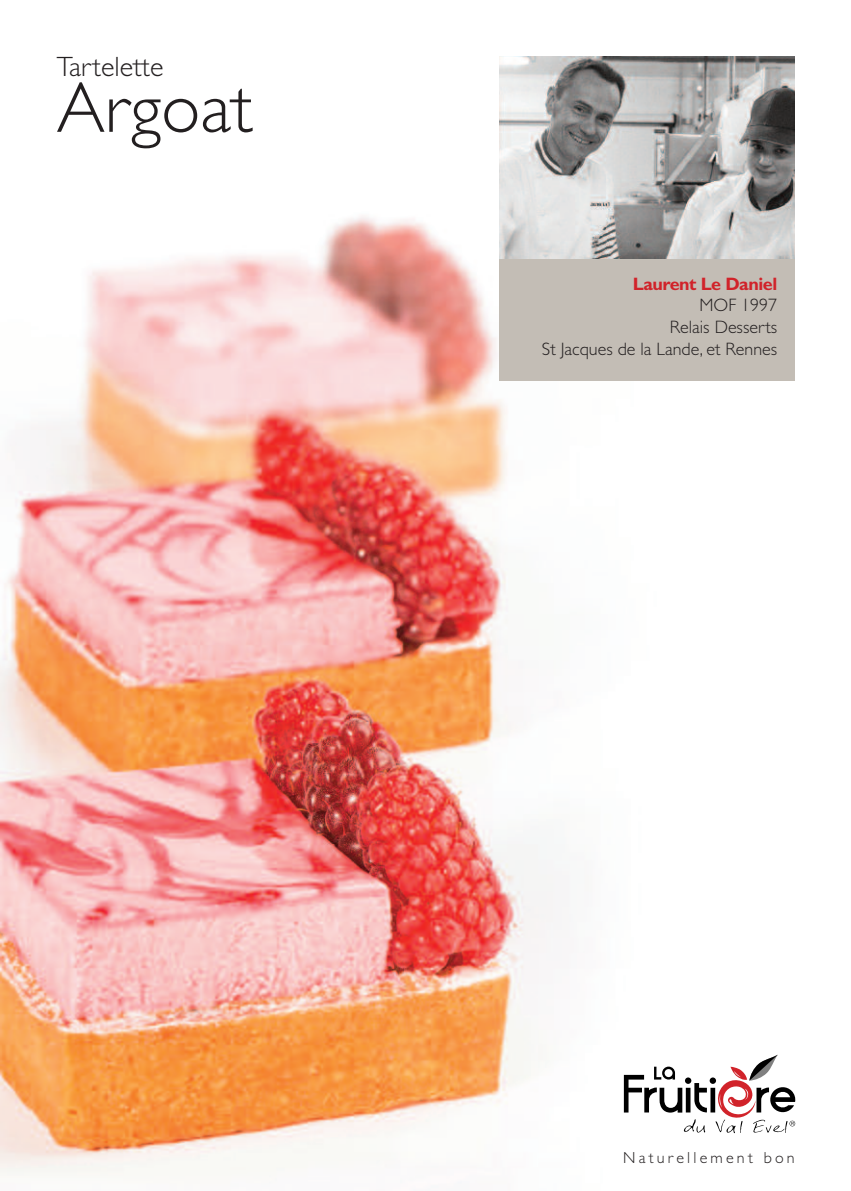
<style>
.page{position:relative;width:851px;height:1191px;background:#fff}
.page>*{position:absolute;margin:0;border:0;box-sizing:border-box;transform-origin:0 0}
.t1{font:300 72px "Gill Sans";color:#231f20}
.t2{font:300 28px "Gill Sans";color:#231f20}
.t3{font:300 18px/21.6px "Gill Sans";color:#231f20;text-align:right}
.t4{font:700 18px "Gill Sans";letter-spacing:-.025em;color:#d1232a}
.t5{font:300 16px "Gill Sans";letter-spacing:.2em;color:#231f20}
</style>
<div class="page">
<img style="left:1px;top:56px;width:795px;height:1118px">
<div style="left:499px;top:57px;width:295px;height:323px;background:#c3bdb5"></div>
<img style="left:499px;top:57px;width:295px;height:202px">
<svg style="left:623px;top:1054px;width:172px;height:79px"></svg>
<h2 class="t2" style="left:57px;top:56px;width:108px">Tartelette</h2>
<h1 class="t1" style="left:57px;top:80px;width:197px">Argoat</h1>
<p class="t4" style="left:632px;top:277px;width:146px">Laurent Le Daniel</p>
<p class="t3" style="left:542px;top:296px;width:237px">MOF 1997<br>Relais Desserts<br>St Jacques de la Lande, et Rennes</p>
<p class="t5" style="left:623px;top:1148px;width:173px">Naturellement bon</p>
</div>
